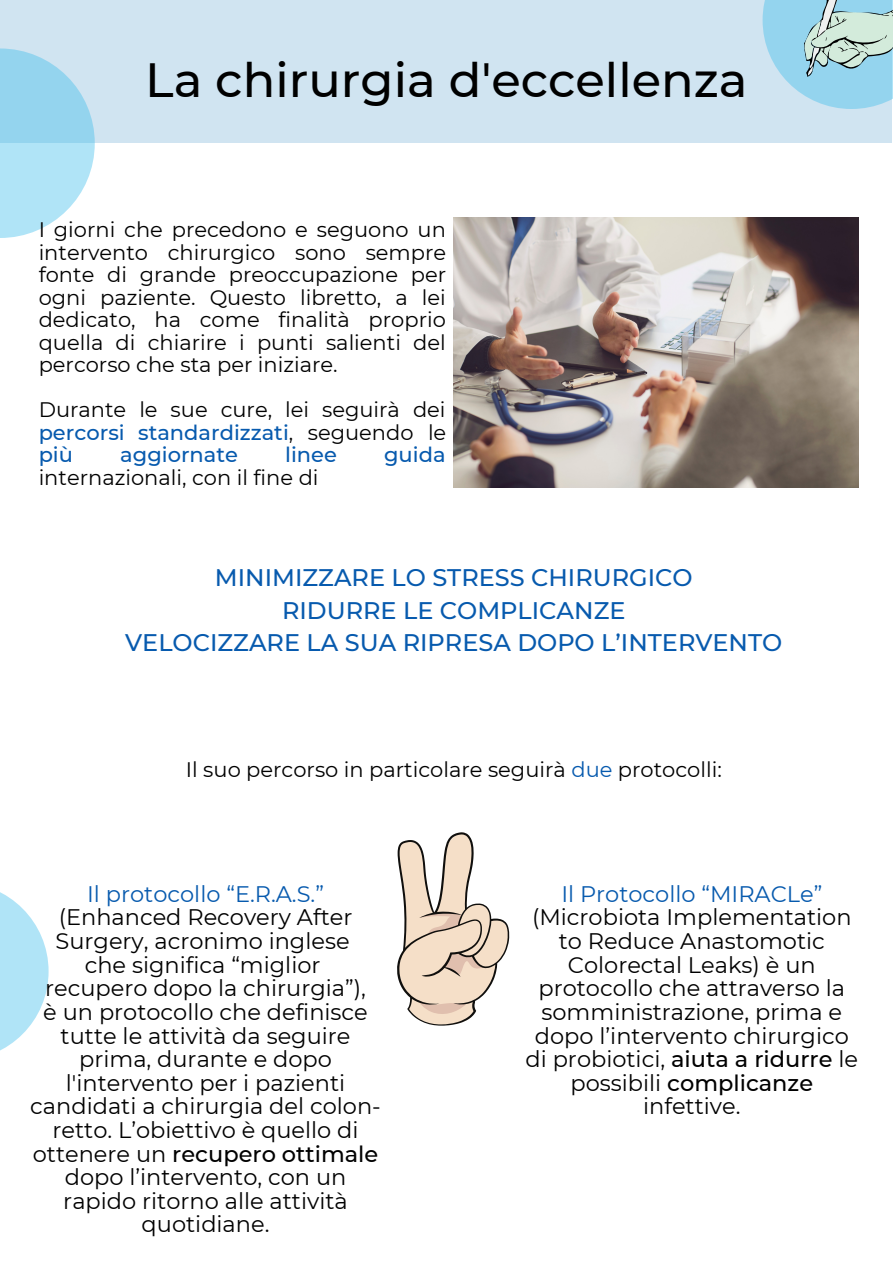
<style>
.page{position:relative;width:893px;height:1264px;background:#fff}
.page>*{position:absolute;margin:0;border:0;box-sizing:border-box;transform-origin:0 0}
.t1{font:500 48px "Montserrat";color:#000}
.t2{font:500 24px/32.5px "Montserrat";color:#075aae;text-align:center}
.t3{font:22.5px/23.5px "Montserrat";color:#000;text-align:center}
.t4{font:22.5px "Montserrat";color:#075aae}
.t5{font:21px/22.5px "Montserrat";color:#000;text-align:justify}
.t6{font:500 21px "Montserrat";color:#075aae}
.s1{font-weight:500;color:#075aae}
.s2{color:#075aae}
.s3{font-weight:500}
</style>
<div class="page">
<div style="left:0;top:0;width:891px;height:142px;background:#d0e4f1"></div>
<svg style="left:0;top:48px;width:95px;height:190px"></svg>
<svg style="left:0;top:892px;width:49px;height:159px;fill:#b0e4f7"></svg>
<svg style="left:762px;top:0;width:130px;height:109px;fill:#94d4ee"></svg>
<img style="left:454px;top:218px;width:404px;height:270px">
<svg style="left:397px;top:832px;width:113px;height:193px"></svg>
<svg style="left:803px;top:0;width:90px;height:77px;background:#a9ced1"></svg>
<h1 class="t1" style="left:145px;top:50px;width:603px">La chirurgia d'eccellenza</h1>
<p class="t5" style="left:39px;top:218px;width:409px">I giorni che precedono e seguono un intervento chirurgico sono sempre fonte di grande preoccupazione per ogni paziente. Questo libretto, a lei dedicato, ha come finalità proprio quella di chiarire i punti salienti del percorso che sta per iniziare.</p>
<p class="t5" style="left:39px;top:398px;width:409px">Durante le sue cure, lei seguirà dei <span class="s1">percorsi standardizzati</span>, seguendo le <span class="s1">più</span></p>
<p class="t6" style="left:120px;top:442px;width:119px">aggiornate</p>
<p class="t6" style="left:285px;top:442px;width:53px">linee</p>
<p class="t6" style="left:384px;top:442px;width:63px">guida</p>
<p class="t5" style="left:39px;top:466px;width:281px">internazionali, con il fine di</p>
<p class="t2" style="left:125px;top:561px;width:658px">MINIMIZZARE LO STRESS CHIRURGICO<br>RIDURRE LE COMPLICANZE<br>VELOCIZZARE LA SUA RIPRESA DOPO L’INTERVENTO</p>
<p class="t5" style="left:186px;top:758px;width:537px">Il suo percorso in particolare seguirà <span class="s2">due</span> protocolli:</p>
<p class="t4" style="left:87px;top:880px;width:238px">Il protocollo “E.R.A.S.”</p>
<p class="t3" style="left:30px;top:905px;width:352px">(Enhanced Recovery After<br>Surgery, acronimo inglese<br>che significa “miglior<br>recupero dopo la chirurgia”),<br>è un protocollo che definisce tutte le attività da seguire prima, durante e dopo l'intervento per i pazienti candidati a chirurgia del colon&shy;retto. L’obiettivo è quello di ottenere un <span class="s3">recupero ottimale </span>dopo l’intervento, con un rapido ritorno alle attività quotidiane.</p>
<p class="t4" style="left:561px;top:880px;width:262px">Il Protocollo “MIRACLe”</p>
<p class="t3" style="left:525px;top:905px;width:334px">(Microbiota Implementation to Reduce Anastomotic<br>Colorectal Leaks) è un protocollo che attraverso la somministrazione, prima e dopo l’intervento chirurgico di probiotici, <span class="s3">aiuta a ridurre</span> le possibili <span class="s3">complicanze </span>infettive.</p>
</div>
